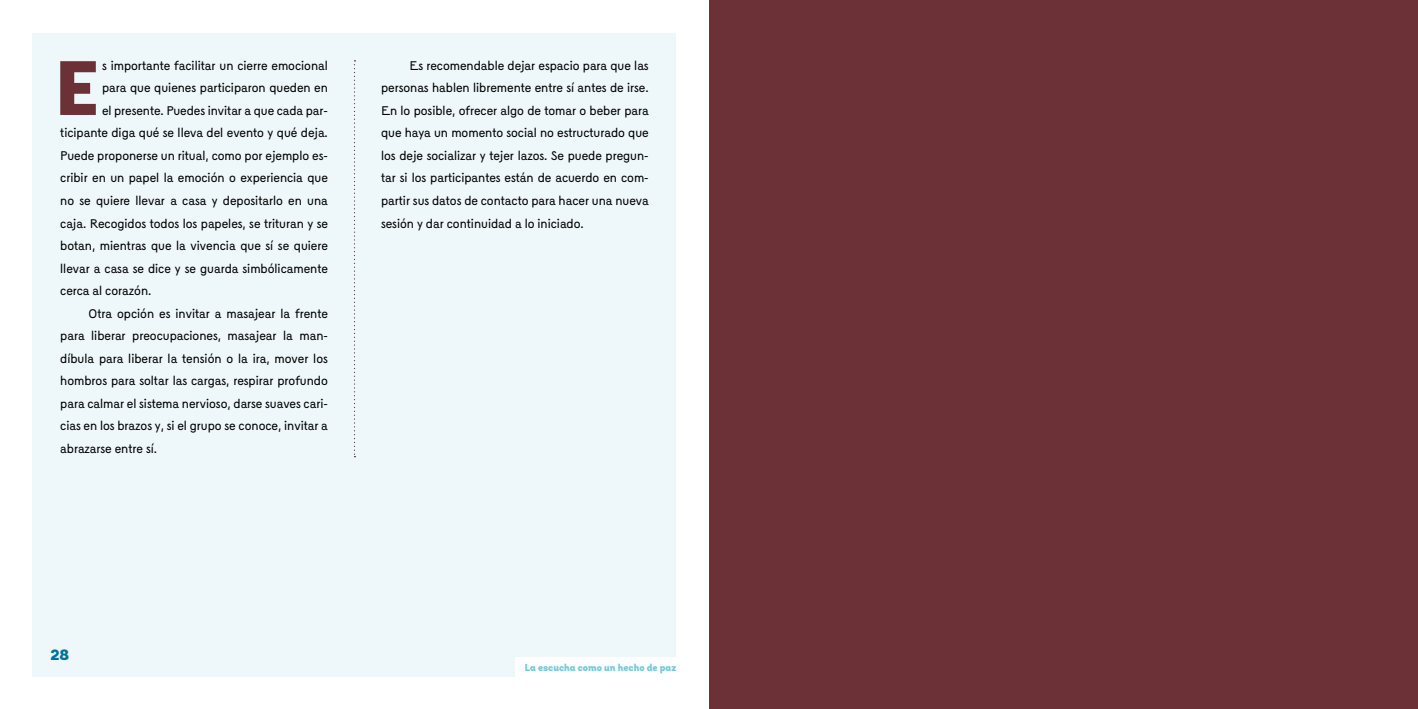
<style>
.page{position:relative;width:1418px;height:709px;background:#fff}
.page>*{position:absolute;margin:0;border:0;box-sizing:border-box;transform-origin:0 0}
.t1{font:900 76.75px "Andes W04";color:#6c3136}
.t2{font:900 15px "Andes W04";color:#007597}
.t3{font:12.5px/22.5px "blaa";color:#000;text-align:justify}
.t4{font:900 10px "Andes W04";color:#75c9db}
</style>
<div class="page">
<div style="left:33px;top:33px;width:643px;height:643px;background:#eef8fb"></div>
<div style="left:515px;top:657px;width:172px;height:27px;background:#fff"></div>
<svg style="left:354px;top:60px;width:1px;height:397px"></svg>
<div style="left:709px;top:0;width:708px;height:709px;background:#6c3136"></div>
<h1 class="t1" style="left:55px;top:38px;width:45px">E</h1>
<p class="t3" style="left:102px;top:54px;width:227px">s importante facilitar un cierre emocional</p>
<p class="t3" style="left:102px;top:77px;width:227px">para que quienes participaron queden en</p>
<p class="t3" style="left:102px;top:99px;width:227px">el presente. Puedes invitar a que cada par-</p>
<p class="t3" style="left:60px;top:122px;width:269px">ticipante diga qué se lleva del evento y qué deja.</p>
<p class="t3" style="left:60px;top:144px;width:269px">Puede proponerse un ritual, como por ejemplo es-</p>
<p class="t3" style="left:60px;top:167px;width:269px">cribir en un papel la emoción o experiencia que</p>
<p class="t3" style="left:60px;top:189px;width:269px">no se quiere llevar a casa y depositarlo en una</p>
<p class="t3" style="left:60px;top:212px;width:269px">caja. Recogidos todos los papeles, se trituran y se</p>
<p class="t3" style="left:60px;top:234px;width:269px">botan, mientras que la vivencia que sí se quiere</p>
<p class="t3" style="left:60px;top:257px;width:269px">llevar a casa se dice y se guarda simbólicamente</p>
<p class="t3" style="left:60px;top:279px;width:93px">cerca al corazón.</p>
<p class="t3" style="left:89px;top:302px;width:241px">Otra opción es invitar a masajear la frente</p>
<p class="t3" style="left:60px;top:324px;width:269px">para liberar preocupaciones, masajear la man-</p>
<p class="t3" style="left:60px;top:347px;width:269px">díbula para liberar la tensión o la ira, mover los</p>
<p class="t3" style="left:60px;top:369px;width:269px">hombros para soltar las cargas, respirar profundo</p>
<p class="t3" style="left:60px;top:392px;width:269px">para calmar el sistema nervioso, darse suaves cari-</p>
<p class="t3" style="left:60px;top:414px;width:269px">cias en los brazos y, si el grupo se conoce, invitar a</p>
<p class="t3" style="left:60px;top:437px;width:98px">abrazarse entre sí.</p>
<p class="t3" style="left:381px;top:54px;width:269px;text-indent:28px">Es recomendable dejar espacio para que las personas hablen libremente entre sí antes de irse.<br>En lo posible, ofrecer algo de tomar o beber para que haya un momento social no estructurado que los deje socializar y tejer lazos. Se puede pregun&shy;tar si los participantes están de acuerdo en com&shy;partir sus datos de contacto para hacer una nueva sesión y dar continuidad a lo iniciado.</p>
<p class="t2" style="left:50px;top:644px;width:20px">28</p>
<p class="t4" style="left:525px;top:661px;width:153px">La escucha como un hecho de paz</p>
</div>
